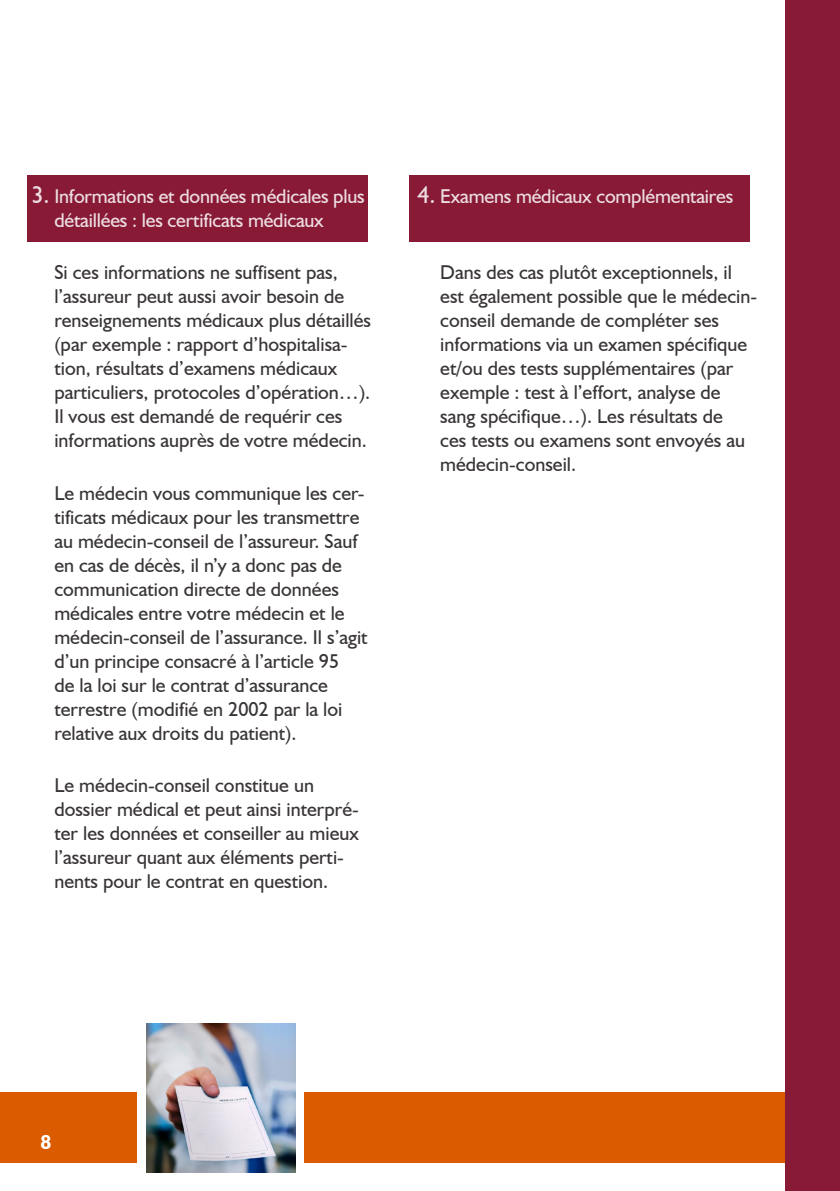
<style>
.page{position:relative;width:840px;height:1191px;background:#fff}
.page>*{position:absolute;margin:0;border:0;box-sizing:border-box;transform-origin:0 0}
.t1{font:20px/24px "Humanist 521 BT";color:#393536}
.t2{font:20px/24px "Humanist 521 BT";letter-spacing:-.01em;color:#eddde1}
.t3{font:700 20px "Humanist 521 BT";color:#fff}
.s1{font-size:24px}
</style>
<div class="page">
<div style="left:0;top:1091px;width:839px;height:71px;background:#da5b00"></div>
<div style="left:784px;top:0;width:55px;height:1191px;background:#881a36"></div>
<hr style="left:839px;top:0;width:1px;height:1191px;background:#881a36">
<div style="left:137px;top:1015px;width:166px;height:166px;background:#fff"></div>
<img style="left:146px;top:1023px;width:149px;height:149px">
<div style="left:408px;top:176px;width:340px;height:66px;background:#881a36"></div>
<div style="left:27px;top:176px;width:340px;height:66px;background:#881a36"></div>
<p class="t2" style="left:54px;top:184px;width:312px;text-indent:-23px"><span class="s1">3.</span> Informations et données médicales plus détaillées : les certificats médicaux</p>
<p class="t1" style="left:54px;top:260px;width:318px">Si ces informations ne suffisent pas, l’assureur peut aussi avoir besoin de renseignements médicaux plus détaillés (par exemple : rapport d’hospitalisa&shy;tion, résultats d’examens médicaux particuliers, protocoles d’opération…).<br>Il vous est demandé de requérir ces informations auprès de votre médecin.</p>
<p class="t1" style="left:54px;top:480px;width:315px">Le médecin vous communique les cer&shy;tificats médicaux pour les transmettre au médecin-conseil de l’assureur. Sauf en cas de décès, il n’y a donc pas de communication directe de données médicales entre votre médecin et le médecin-conseil de l’assurance. Il s’agit d’un principe consacré à l’article 95<br>de la loi sur le contrat d’assurance terrestre (modifié en 2002 par la loi relative aux droits du patient).</p>
<p class="t1" style="left:54px;top:773px;width:306px">Le médecin-conseil constitue un dossier médical et peut ainsi interpré&shy;ter les données et conseiller au mieux l’assureur quant aux éléments perti&shy;nents pour le contrat en question.</p>
<p class="t2" style="left:417px;top:184px;width:317px"><span class="s1">4.</span> Examens médicaux complémentaires</p>
<p class="t1" style="left:440px;top:260px;width:318px">Dans des cas plutôt exceptionnels, il est également possible que le médecin&shy;conseil demande de compléter ses informations via un examen spécifique et/ou des tests supplémentaires (par exemple : test à l’effort, analyse de sang spécifique…). Les résultats de<br>ces tests ou examens sont envoyés au médecin-conseil.</p>
<p class="t3" style="left:40px;top:1129px;width:12px">8</p>
</div>
